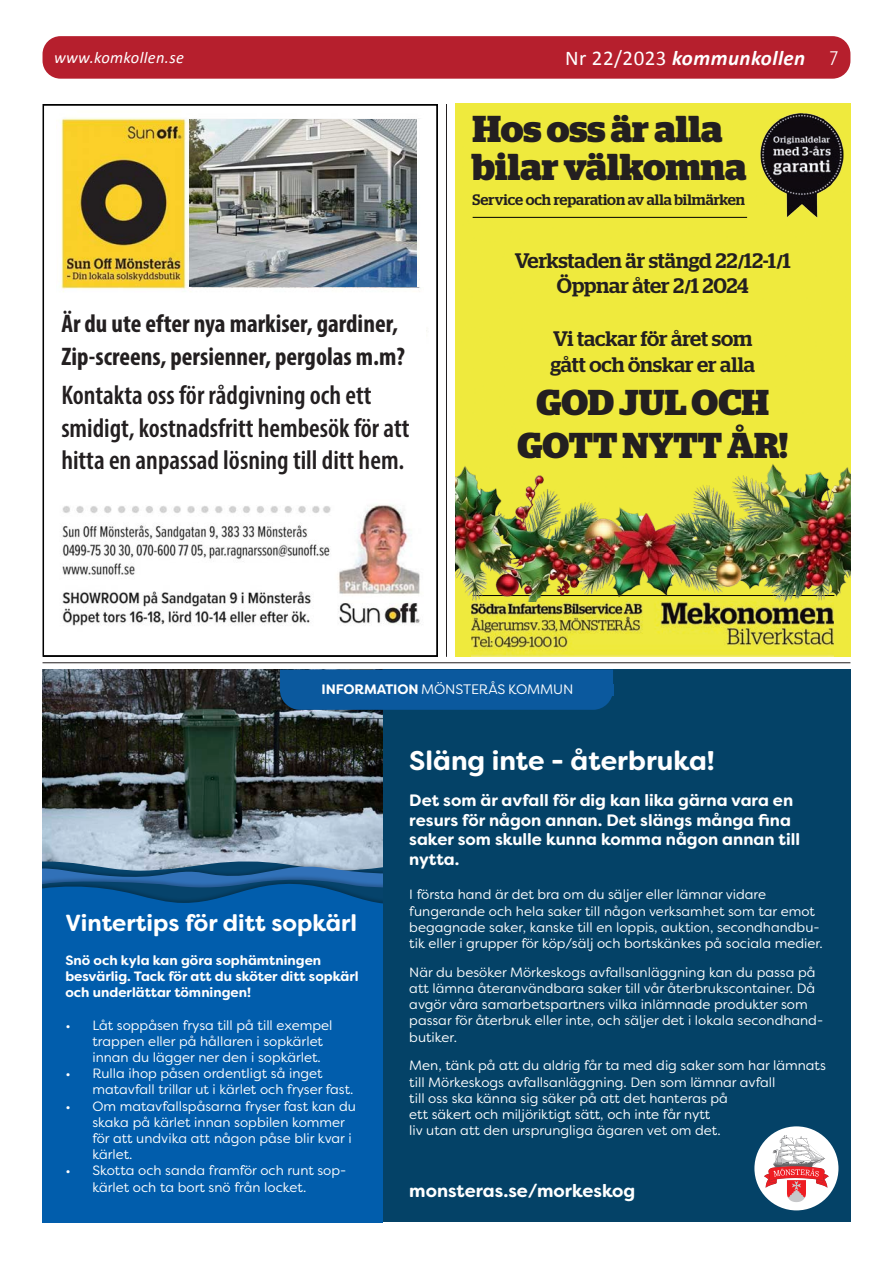
<style>
.page{position:relative;width:893px;height:1263px;background:#fff}
.page>*{position:absolute;margin:0;border:0;box-sizing:border-box;transform-origin:0 0}
.t1{font:700 37.35px/37.2px "Stag";color:#231f20}
.t2{font:700 35.85px/43px "Stag";color:#231f20;text-align:center}
.t3{font:700 condensed 33px "Myriad Pro";letter-spacing:-.02em;color:#231f20}
.t4{font:600 condensed 27px/32.4px "Myriad Pro";color:#231f20}
.t5{font:700 27px "Filson Soft";color:#fff}
.t6{font:700 condensed 25.5px/32.4px "Myriad Pro";color:#231f20}
.t7{font:600 condensed 24px/28.8px "Myriad Pro";color:#231f20}
.t8{font:700 23.25px "Filson Soft";color:#fff}
.t9{font:500 21px/25.2px "Stag";color:#231f20;text-align:center}
.t10{font:italic 700 21px "Calibri";letter-spacing:.02em;color:#fff}
.t11{font:300 21px "Neuzeit Gro";color:#fff}
.t12{font:700 18px "Filson Soft";color:#fff}
.t13{font:700 16.5px/19.8px "Filson Soft";color:#fff}
.t14{font:600 condensed 16.5px "Myriad Pro";letter-spacing:.02em;color:#231f20}
.t15{font:italic 16.5px "Calibri";letter-spacing:.02em;color:#fff}
.t16{font:500 15.15px "Stag";color:#231f20}
.t17{font:13.65px "Filson Soft";letter-spacing:-.015em;color:#fff}
.t18{font:13.5px/16.2px "Filson Soft";color:#fff}
.t19{font:700 13.5px/16.2px "Filson Soft";color:#fff}
.s1{font-weight:400;font-style:normal}
.s2{font-family:"Myriad Pro";font-weight:900;font-size:18.9px}
.s3{font-weight:700}
</style>
<div class="page">
<div style="left:43px;top:36px;width:807px;height:43px;background:#b61f2d;border-radius:18px"></div>
<div style="left:455px;top:104px;width:395px;height:553px;background:#efea3d"></div>
<img style="left:472px;top:601px;width:362px;height:56px">
<hr style="left:473px;top:217px;width:274px;height:1px;background:#000">
<img style="left:455px;top:432px;width:395px;height:169px">
<img style="left:760px;top:113px;width:83px;height:105px">
<hr style="left:446px;top:104px;width:1px;height:553px;background:#231f20">
<img style="left:56px;top:118px;width:371px;height:508px">
<div style="left:56px;top:299px;width:370px;height:191px;background:#fff"></div>
<div style="left:43px;top:104px;width:395px;height:553px;border:2px solid #000"></div>
<img style="left:417px;top:120px;width:8px;height:167px">
<img style="left:189px;top:120px;width:228px;height:167px">
<div style="left:355px;top:669px;width:495px;height:553px;background:#044267"></div>
<img style="left:43px;top:669px;width:339px;height:191px">
<svg style="left:43px;top:866px;width:340px;height:356px;background:#035ca9"></svg>
<svg style="left:280px;top:669px;width:333px;height:41px;background:#0b579a"></svg>
<div style="left:282px;top:684px;width:331px;height:11px;background:#0b599e"></div>
<div style="left:754px;top:1126px;width:84px;height:84px;background:#fff;border-radius:50%"></div>
<svg style="left:764px;top:1135px;width:65px;height:67px"></svg>
<hr style="left:43px;top:662px;width:807px;height:1px;background:#231f20">
<p class="t15" style="left:54px;top:46px;width:132px">www.komkollen.se</p>
<p class="t10" style="left:565px;top:44px;width:242px"><span class="s1">Nr 22/2023</span> kommunkollen</p>
<p class="t11" style="left:828px;top:47px;width:12px">7</p>
<p class="t6" style="left:61px;top:307px;width:345px">Är du ute efter nya markiser, gardiner,<br>Zip-screens, persienner, pergolas m.m?</p>
<p class="t4" style="left:61px;top:379px;width:350px">Kontakta oss för rådgivning och ett smidigt, kostnadsfritt hembesök för att hitta en anpassad lösning till ditt hem.</p>
<p class="t3" style="left:57px;top:350px;width:286px">Persienner • Pergolas m.m</p>
<p class="t7" style="left:57px;top:422px;width:346px">Kontakta oss för rådgivning och ett smidigt, kostnadsfritt hembesök för att hitta en</p>
<p class="t14" style="left:66px;top:395px;width:292px">TERASSVÄRMARE INGÅR VID KÖP AV TERASSMARKIS!</p>
<p class="t1" style="left:473px;top:108px;width:275px">Hos oss är alla bilar välkomna</p>
<p class="t16" style="left:473px;top:188px;width:274px">Service och reparation av alla bilmärken</p>
<p class="t9" style="left:515px;top:246px;width:278px">Verkstaden är stängd 22<span class="s2">/</span>12-1<span class="s2">/</span>1<br>Öppnar åter 2<span class="s2">/</span>1 2024</p>
<p class="t9" style="left:550px;top:324px;width:206px;text-align:left">Vi tackar för året som gått och önskar er alla</p>
<p class="t2" style="left:517px;top:378px;width:272px">GOD JUL OCH<br>GOTT NYTT ÅR!</p>
<p class="t17" style="left:321px;top:680px;width:253px"><span class="s3">INFORMATION</span> MÖNSTERÅS KOMMUN</p>
<p class="t8" style="left:65px;top:907px;width:293px">Vintertips för ditt sopkärl</p>
<p class="t19" style="left:65px;top:952px;width:295px">Snö och kyla kan göra sophämtningen besvärlig. Tack för att du sköter ditt sopkärl och underlättar tömningen!</p>
<p class="t18" style="left:92px;top:1017px;width:241px;text-indent:-27px">• Låt soppåsen frysa till på till exempel trappen eller på hållaren i sopkärlet innan du lägger ner den i sopkärlet.</p>
<p class="t18" style="left:92px;top:1065px;width:263px;text-indent:-27px">• Rulla ihop påsen ordentligt så inget matavfall trillar ut i kärlet och fryser fast.</p>
<p class="t18" style="left:92px;top:1098px;width:265px;text-indent:-27px">• Om matavfallspåsarna fryser fast kan du skaka på kärlet innan sopbilen kommer för att undvika att någon påse blir kvar i kärlet.</p>
<p class="t18" style="left:92px;top:1162px;width:255px;text-indent:-27px">• Skotta och sanda framför och runt sop&shy;kärlet och ta bort snö från locket.</p>
<p class="t5" style="left:409px;top:743px;width:307px">Släng inte - återbruka!</p>
<p class="t13" style="left:409px;top:790px;width:392px">Det som är avfall för dig kan lika gärna vara en resurs för någon annan. Det slängs många fina saker som skulle kunna komma någon annan till nytta.</p>
<p class="t18" style="left:409px;top:886px;width:415px">I första hand är det bra om du säljer eller lämnar vidare fungerande och hela saker till någon verksamhet som tar emot begagnade saker, kanske till en loppis, auktion, secondhandbu&shy;tik eller i grupper för köp/sälj och bortskänkes på sociala medier.</p>
<p class="t18" style="left:409px;top:964px;width:415px">När du besöker Mörkeskogs avfallsanläggning kan du passa på att lämna återanvändbara saker till vår återbrukscontainer. Då avgör våra samarbetspartners vilka inlämnade produkter som passar för återbruk eller inte, och säljer det i lokala secondhand&shy;butiker.</p>
<p class="t18" style="left:409px;top:1057px;width:418px">Men, tänk på att du aldrig får ta med dig saker som har lämnats till Mörkeskogs avfallsanläggning. Den som lämnar avfall<br>till oss ska känna sig säker på att det hanteras på<br>ett säkert och miljöriktigt sätt, och inte får nytt<br>liv utan att den ursprungliga ägaren vet om det.</p>
<p class="t12" style="left:409px;top:1179px;width:228px">monsteras.se/morkeskog</p>
</div>
